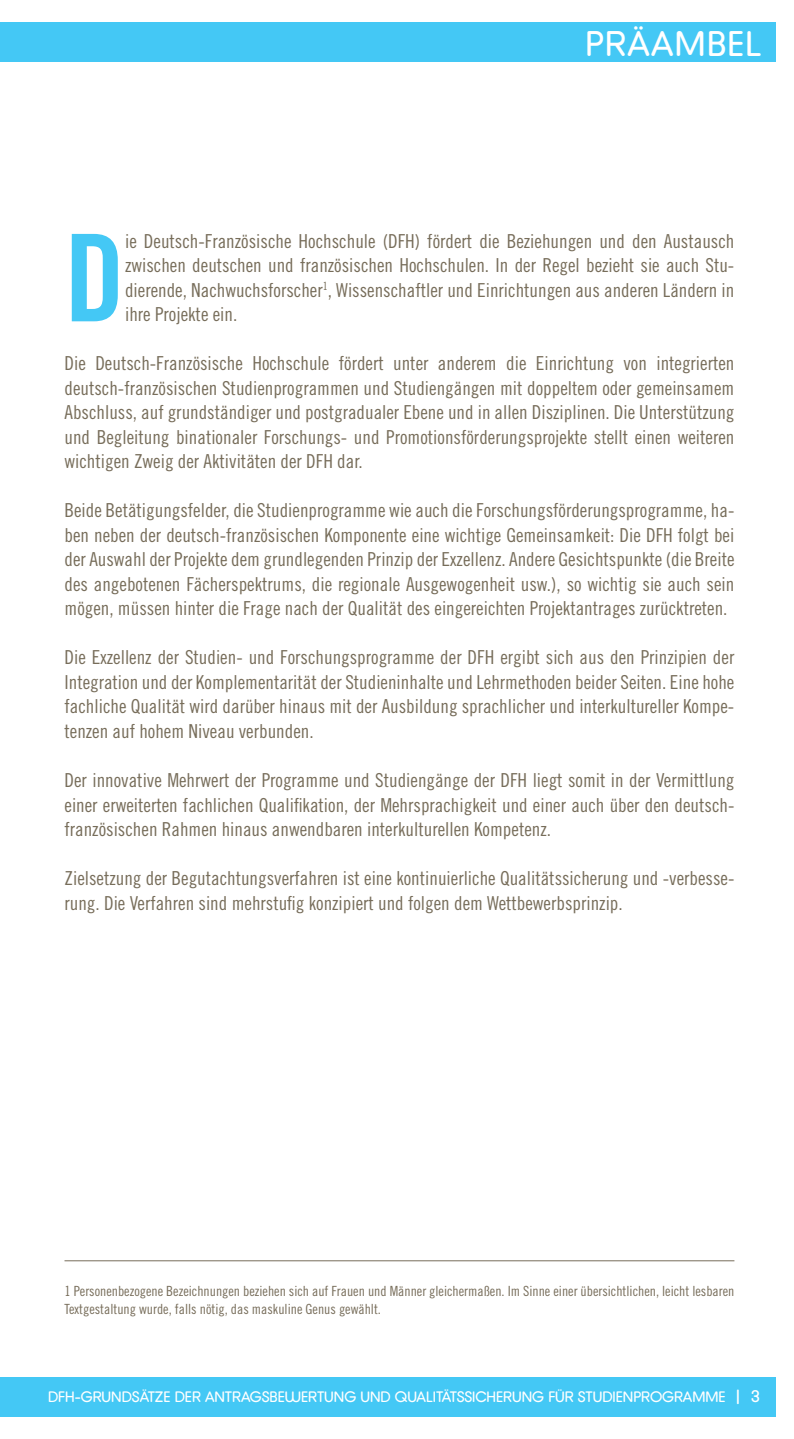
<style>
.page{position:relative;width:794px;height:1439px;background:#fff}
.page>*{position:absolute;margin:0;border:0;box-sizing:border-box;transform-origin:0 0}
.t1{font:121.1px "Trade Gothic Bold Cond Twenty";color:#44c8f5}
.t2{font:35px "Defused";letter-spacing:.04em;color:#fff}
.t3{font:19.25px/24.5px "Trade Gothic Cond Eighteen";color:#776d5a;text-align:justify}
.t4{font:14.88px "Defused";color:#fff}
.t5{font:14px/17.5px "Trade Gothic Cond Eighteen";color:#776d5a}
.s1{font-size:17.5px}
</style>
<div class="page">
<div style="left:0;top:22px;width:775px;height:40px;background:#44c8f5"></div>
<hr style="left:64px;top:1260px;width:670px;height:1px;background:#776d5a">
<div style="left:0;top:1377px;width:775px;height:39px;background:#44c8f5"></div>
<h2 class="t2" style="left:585px;top:24px;width:177px">PRÄAMBEL</h2>
<h1 class="t1" style="left:64px;top:204px;width:62px">D</h1>
<p class="t3" style="left:125px;top:228px;width:611px">ie Deutsch-Französische Hochschule (DFH) fördert die Beziehungen und den Austausch zwischen deutschen und französischen Hochschulen. In der Regel bezieht sie auch Stu&shy;dierende, Nachwuchsforscher<sup>1</sup>, Wissenschaftler und Einrichtungen aus anderen Ländern in ihre Projekte ein.</p>
<p class="t3" style="left:64px;top:351px;width:671px">Die Deutsch-Französische Hochschule fördert unter anderem die Einrichtung von integrierten deutsch-französischen Studienprogrammen und Studiengängen mit doppeltem oder gemeinsamem Abschluss, auf grundständiger und postgradualer Ebene und in allen Disziplinen. Die Unterstützung und Begleitung binationaler Forschungs- und Promotionsförderungsprojekte stellt einen weiteren wichtigen Zweig der Aktivitäten der DFH dar.</p>
<p class="t3" style="left:64px;top:498px;width:671px">Beide Betätigungsfelder, die Studienprogramme wie auch die Forschungsförderungsprogramme, ha&shy;ben neben der deutsch-französischen Komponente eine wichtige Gemeinsamkeit: Die DFH folgt bei der Auswahl der Projekte dem grundlegenden Prinzip der Exzellenz. Andere Gesichtspunkte (die Breite des angebotenen Fächerspektrums, die regionale Ausgewogenheit usw.), so wichtig sie auch sein mögen, müssen hinter die Frage nach der Qualität des eingereichten Projektantrages zurücktreten.</p>
<p class="t3" style="left:64px;top:645px;width:671px">Die Exzellenz der Studien- und Forschungsprogramme der DFH ergibt sich aus den Prinzipien der Integration und der Komplementarität der Studieninhalte und Lehrmethoden beider Seiten. Eine hohe fachliche Qualität wird darüber hinaus mit der Ausbildung sprachlicher und interkultureller Kompe&shy;tenzen auf hohem Niveau verbunden.</p>
<p class="t3" style="left:64px;top:767px;width:671px">Der innovative Mehrwert der Programme und Studiengänge der DFH liegt somit in der Vermittlung einer erweiterten fachlichen Qualifikation, der Mehrsprachigkeit und einer auch über den deutsch&shy;französischen Rahmen hinaus anwendbaren interkulturellen Kompetenz.</p>
<p class="t3" style="left:64px;top:865px;width:671px">Zielsetzung der Begutachtungsverfahren ist eine kontinuierliche Qualitätssicherung und -verbesse&shy;rung. Die Verfahren sind mehrstufig konzipiert und folgen dem Wettbewerbsprinzip.</p>
<p class="t5" style="left:64px;top:1282px;width:671px">1 Personenbezogene Bezeichnungen beziehen sich auf Frauen und Männer gleichermaßen. Im Sinne einer übersichtlichen, leicht lesbaren<br>Textgestaltung wurde, falls nötig, das maskuline Genus gewählt.</p>
<p class="t4" style="left:48px;top:1388px;width:713px">DFH-GRUNDSÄTZE DER ANTRAGSBEWERTUNG UND QUALITÄTSSICHERUNG FÜR STUDIENPROGRAMME <span class="s1">| 3</span></p>
</div>
